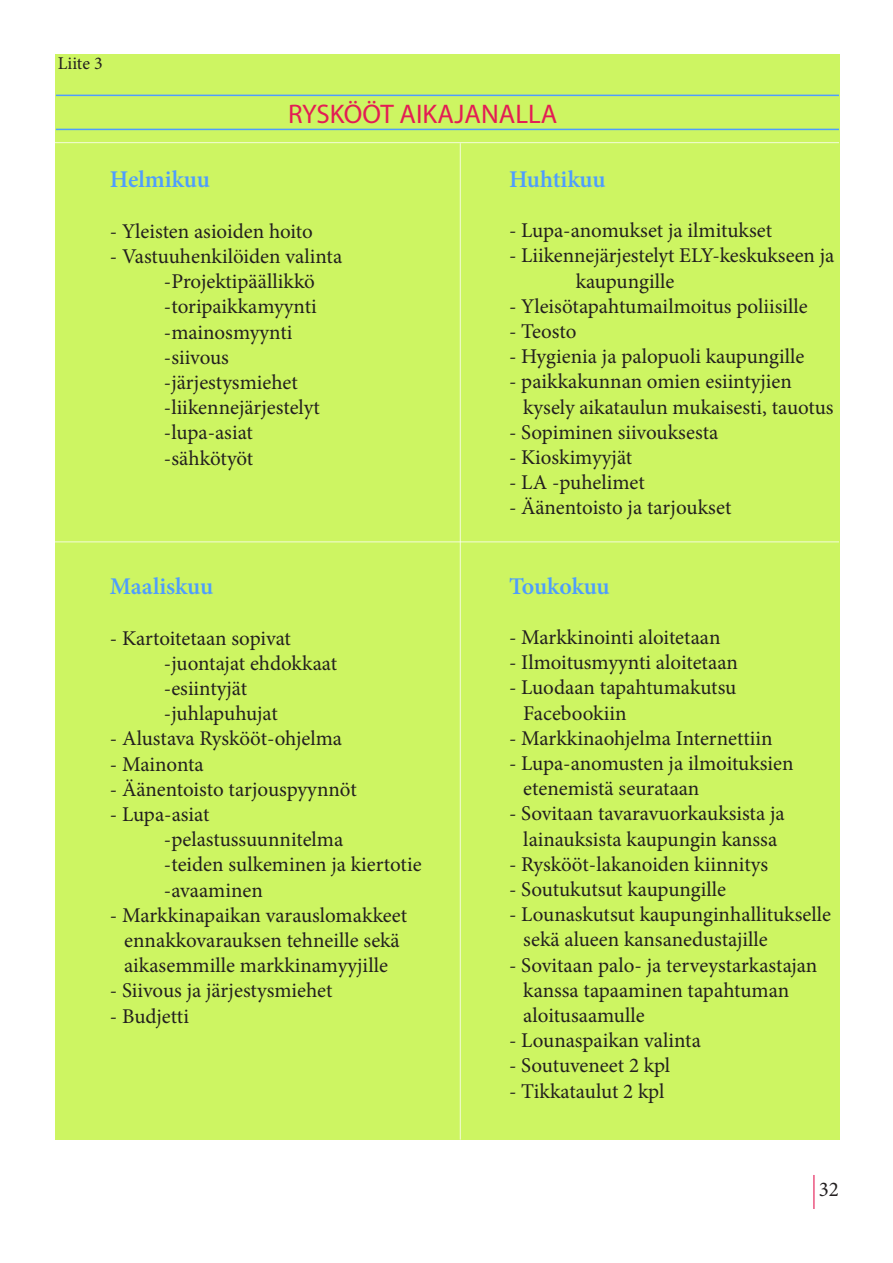
<style>
.page{position:relative;width:893px;height:1263px;background:#fff}
.page>*{position:absolute;margin:0;border:0;box-sizing:border-box;transform-origin:0 0}
.t1{font:27px "Myriad Pro";color:#e41c55}
.t2{font:600 24px "Minion Pro";letter-spacing:-.005em;color:#4e9dff}
.t3{font:21px/25.2px "Minion Pro";color:#231f20}
.t4{font:18px "Minion Pro";letter-spacing:-.005em;color:#231f20}
</style>
<div class="page">
<hr style="left:813px;top:1175px;width:1px;height:34px;background:#e41c55">
<div style="left:55px;top:54px;width:785px;height:1086px;background:#cdf562"></div>
<hr style="left:56px;top:95px;width:783px;height:1px;background:#4e9dff">
<hr style="left:56px;top:129px;width:783px;height:1px;background:#4e9dff">
<hr style="left:54px;top:541px;width:785px;height:1px;background:#fff">
<hr style="left:54px;top:142px;width:785px;height:1px;background:#fff">
<hr style="left:460px;top:143px;width:1px;height:997px;background:#fff">
<p class="t4" style="left:58px;top:51px;width:46px">Liite 3</p>
<p class="t1" style="left:288px;top:97px;width:271px">RYSKÖÖT AIKAJANALLA</p>
<p class="t2" style="left:110px;top:163px;width:101px">Helmikuu</p>
<p class="t3" style="left:110px;top:218px;width:205px">- Yleisten asioiden hoito</p>
<p class="t3" style="left:164px;top:244px;width:180px;text-indent:-54px">- Vastuuhenkilöiden valinta -Projektipäällikkö -toripaikkamyynti -mainosmyynti -siivous -järjestysmiehet -liikennejärjestelyt -lupa-asiat -sähkötyöt</p>
<p class="t2" style="left:509px;top:162px;width:98px">Huhtikuu</p>
<p class="t3" style="left:509px;top:218px;width:265px">- Lupa-anomukset ja ilmitukset</p>
<p class="t3" style="left:576px;top:243px;width:260px;text-indent:-67px">- Liikennejärjestelyt ELY-keskukseen ja kaupungille</p>
<p class="t3" style="left:509px;top:293px;width:300px">- Yleisötapahtumailmoitus poliisille</p>
<p class="t3" style="left:509px;top:319px;width:69px">- Teosto</p>
<p class="t3" style="left:509px;top:344px;width:297px">- Hygienia ja palopuoli kaupungille</p>
<p class="t3" style="left:523px;top:369px;width:312px;text-indent:-14px">- paikkakunnan omien esiintyjien kysely aikataulun mukaisesti, tauotus</p>
<p class="t3" style="left:509px;top:419px;width:211px">- Sopiminen siivouksesta</p>
<p class="t3" style="left:509px;top:445px;width:125px">- Kioskimyyjät</p>
<p class="t3" style="left:509px;top:470px;width:137px">- LA -puhelimet</p>
<p class="t3" style="left:509px;top:495px;width:224px">- Äänentoisto ja tarjoukset</p>
<p class="t2" style="left:110px;top:570px;width:105px">Maaliskuu</p>
<p class="t3" style="left:164px;top:625px;width:175px;text-indent:-54px">- Kartoitetaan sopivat -juontajat ehdokkaat -esiintyjät -juhlapuhujat</p>
<p class="t3" style="left:110px;top:726px;width:234px">- Alustava Ryskööt-ohjelma</p>
<p class="t3" style="left:110px;top:751px;width:95px">- Mainonta</p>
<p class="t3" style="left:110px;top:776px;width:248px">- Äänentoisto tarjouspyynnöt</p>
<p class="t3" style="left:164px;top:802px;width:259px;text-indent:-54px">- Lupa-asiat<br>-pelastussuunnitelma<br>-teiden sulkeminen ja kiertotie -avaaminen</p>
<p class="t3" style="left:110px;top:902px;width:299px;text-align:center">- Markkinapaikan varauslomakkeet ennakkovarauksen tehneille sekä aikasemmille markkinamyyjille</p>
<p class="t3" style="left:110px;top:978px;width:224px">- Siivous ja järjestysmiehet</p>
<p class="t3" style="left:110px;top:1003px;width:81px">- Budjetti</p>
<p class="t2" style="left:509px;top:569px;width:102px">Toukokuu</p>
<p class="t3" style="left:509px;top:625px;width:213px">- Markkinointi aloitetaan</p>
<p class="t3" style="left:509px;top:650px;width:230px">- Ilmoitusmyynti aloitetaan</p>
<p class="t3" style="left:523px;top:675px;width:215px;text-indent:-14px">- Luodaan tapahtumakutsu<br>Facebookiin</p>
<p class="t3" style="left:509px;top:725px;width:265px">- Markkinaohjelma Internettiin</p>
<p class="t3" style="left:523px;top:751px;width:272px;text-indent:-14px">- Lupa-anomusten ja ilmoituksien etenemistä seurataan</p>
<p class="t3" style="left:509px;top:801px;width:277px;text-align:center">- Sovitaan tavaravuorkauksista ja lainauksista kaupungin kanssa</p>
<p class="t3" style="left:509px;top:851px;width:261px">- Ryskööt-lakanoiden kiinnitys</p>
<p class="t3" style="left:509px;top:877px;width:219px">- Soutukutsut kaupungille</p>
<p class="t3" style="left:523px;top:902px;width:309px;text-indent:-14px">- Lounaskutsut kaupunginhallitukselle sekä alueen kansanedustajille</p>
<p class="t3" style="left:523px;top:952px;width:296px;text-indent:-14px">- Sovitaan palo- ja terveystarkastajan kanssa tapaaminen tapahtuman aloitusaamulle</p>
<p class="t3" style="left:509px;top:1028px;width:193px">- Lounaspaikan valinta</p>
<p class="t3" style="left:509px;top:1053px;width:163px">- Soutuveneet 2 kpl</p>
<p class="t3" style="left:509px;top:1078px;width:157px">- Tikkataulut 2 kpl</p>
<p class="t3" style="left:819px;top:1177px;width:22px">32</p>
</div>
